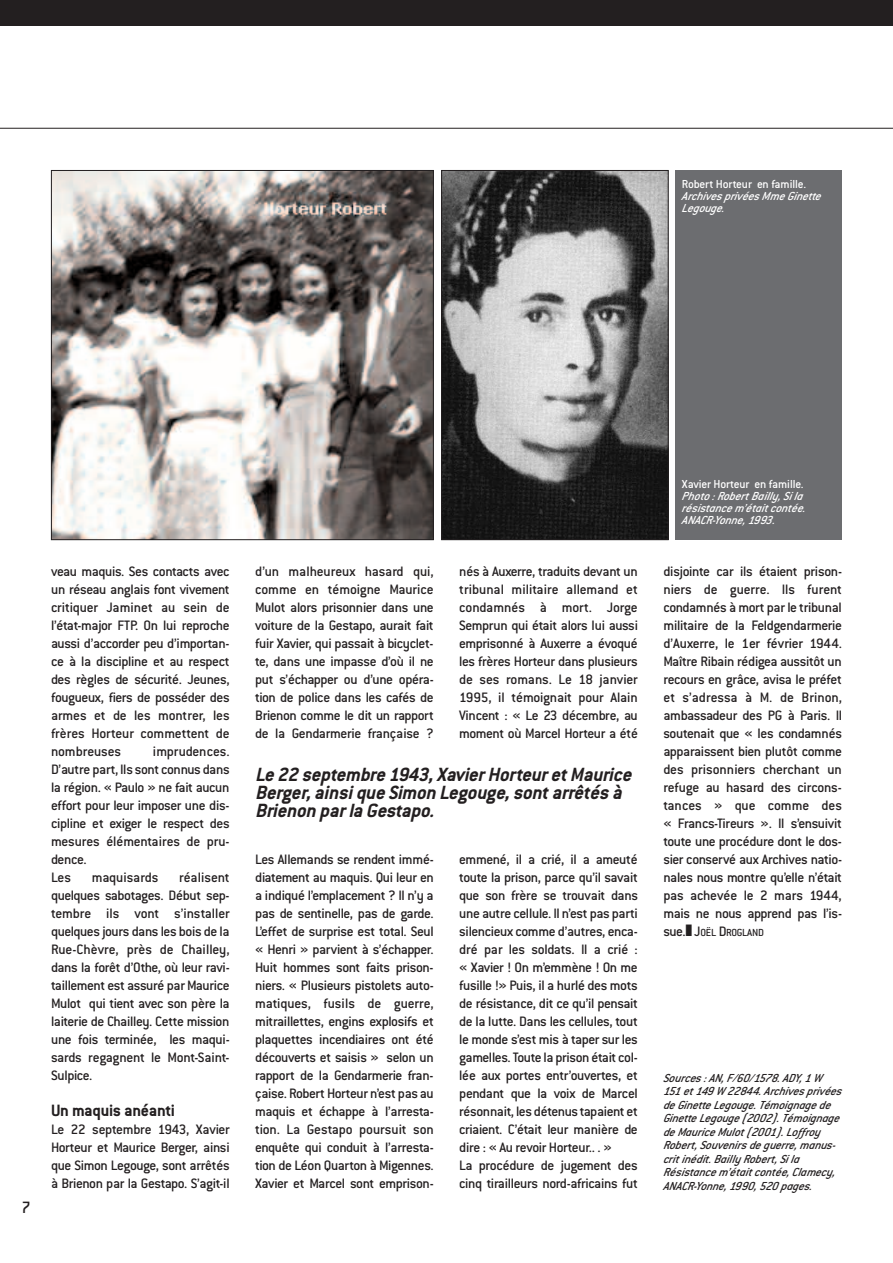
<style>
.page{position:relative;width:893px;height:1263px;background:#fff}
.page>*{position:absolute;margin:0;border:0;box-sizing:border-box;transform-origin:0 0}
.t1{font:italic 700 21px/18px "Conduit ITC";color:#231f20}
.t2{font:700 18px "Conduit ITC";letter-spacing:-.015em;color:#231f20}
.t3{font:500 18px "Conduit ITC";color:#231f20}
.t4{font:500 15px/18px "Conduit ITC";letter-spacing:-.025em;color:#231f20;text-align:justify}
.t5{font:italic 500 12.75px/13.5px "Conduit ITC";color:#231f20}
.t6{font:italic 500 12.75px/12px "Conduit ITC";color:#fff}
.t7{font:500 12.75px "Conduit ITC";letter-spacing:-.015em;color:#fff}
.t8{font:500 11.25px "Conduit ITC";letter-spacing:-.02em;color:#231f20}
.s1{font-size:15px}
</style>
<div class="page">
<div style="left:0;top:0;width:893px;height:26px;background:#231f20"></div>
<hr style="left:0;top:128px;width:893px;height:1px;background:#231f20">
<img style="left:53px;top:172px;width:379px;height:366px">
<div style="left:51px;top:170px;width:383px;height:370px;border:1px solid #231f20"></div>
<img style="left:443px;top:172px;width:224px;height:366px">
<div style="left:441px;top:170px;width:228px;height:370px;border:1px solid #231f20"></div>
<div style="left:675px;top:170px;width:167px;height:370px;background:#6c6d70"></div>
<p class="t7" style="left:682px;top:180px;width:126px">Robert Horteur en famille.</p>
<p class="t6" style="left:682px;top:191px;width:143px">Archives p rivées Mme Ginette<br>Legouge.</p>
<p class="t3" style="left:22px;top:1201px;width:11px">7</p>
<p class="t4" style="left:51px;top:564px;width:180px">veau maquis. Ses contacts avec un réseau anglais font vivement critiquer Jaminet au sein de l’état-major FTP. On lui reproche aussi d’accorder peu d’importan&shy;ce à la discipline et au respect des règles de sécurité. Jeunes, fougueux, fiers de posséder des armes et de les montrer, les frères Horteur commettent de nombreuses</p>
<p class="t4" style="left:51px;top:744px;width:180px;text-align:left;text-indent:102px">imprudences.<br>D’autre part, Ils sont connus dans la région. « Paulo » ne fait aucun effort pour leur imposer une dis&shy;cipline et exiger le respect des mesures élémentaires de pru&shy;dence.<br>Les</p>
<p class="t4" style="left:51px;top:870px;width:180px;text-indent:128px">réalisent quelques sabotages. Début sep&shy;tembre ils vont s’installer quelques jours dans les bois de la Rue-Chèvre, près de Chailley, dans la forêt d’Othe, où leur ravi&shy;taillement est assuré par Maurice Mulot qui tient avec son père la laiterie de Chailley. Cette mission une fois terminée, les maqui&shy;sards regagnent le Mont-Saint-Sulpice.</p>
<p class="t2" style="left:51px;top:1105px;width:125px">Un maquis anéanti</p>
<p class="t4" style="left:51px;top:1122px;width:180px">Le 22 septembre 1943, Xavier Horteur et Maurice Berger, ainsi que Simon Legouge, sont arrêtés à Brienon par la Gestapo. S’agit-il</p>
<p class="t4" style="left:92px;top:870px;width:68px">maquisards</p>
<p class="t4" style="left:255px;top:564px;width:180px">d’un malheureux hasard qui, comme en témoigne Maurice Mulot alors prisonnier dans une voiture de la Gestapo, aurait fait fuir Xavier, qui passait à bicyclet&shy;te, dans une impasse d’où il ne put s’échapper ou d’une opéra&shy;tion de police dans les cafés de Brienon comme le dit un rapport de la Gendarmerie française ?</p>
<p class="t4" style="left:459px;top:564px;width:180px">nés à Auxerre, traduits devant un tribunal militaire allemand et condamnés à mort. Jorge Semprun qui était alors lui aussi emprisonné à Auxerre a évoqué les frères Horteur dans plusieurs de ses romans. Le 18 janvier 1995, il témoignait pour Alain Vincent : « Le 23 décembre, au moment où Marcel Horteur a été</p>
<h1 class="t1" style="left:255px;top:767px;width:381px">Le 22 septembre 1943,XavierHorteuretMaurice<br>Berger,ainsique Simon Legouge,sontarrêtés à<br>Brienon parla Gestapo.</h1>
<p class="t4" style="left:255px;top:852px;width:180px">Les Allemands se rendent immé&shy;diatement au maquis. Qui leur en a indiqué l’emplacement ? Il n’y a pas de sentinelle, pas de garde.<br>L’effet de surprise est total. Seul « Henri » parvient à s’échapper.<br>Huit hommes sont faits prison&shy;niers. « Plusieurs pistolets auto&shy;matiques, fusils de guerre, mitraillettes, engins explosifs et plaquettes incendiaires ont été découverts et saisis » selon un rapport de la Gendarmerie fran&shy;çaise. Robert Horteur n’est pas au maquis et échappe à l’arresta&shy;tion. La Gestapo poursuit son enquête qui conduit à l’arresta&shy;tion de Léon Quarton à Migennes.<br>Xavier et Marcel sont emprison-</p>
<p class="t4" style="left:459px;top:852px;width:180px;text-align:left">emmené, il a crié, il a ameuté toute la prison, parce qu’il savait que son frère se trouvait dans une autre cellule. Il n’est pas parti silencieux comme d’autres, enca&shy;dré par les soldats. Il a crié : « Xavier ! On m’emmène ! On me fusille !» Puis, il a hurlé des mots de résistance, dit ce qu’il pensait de la lutte. Dans les cellules, tout le monde s’est mis à taper sur les gamelles. Toute la prison était col&shy;lée aux portes entr’ouvertes, et pendant que la voix de Marcel résonnait, les détenus tapaient et criaient. C’était leur manière de dire : « Au revoir Horteur.. . »<br>La procédure de jugement des cinq tirailleurs nord-africains fut</p>
<p class="t7" style="left:682px;top:480px;width:123px">Xavier Horteur en famille.</p>
<p class="t6" style="left:682px;top:491px;width:128px">Photo :RobertBailly, Si la résistance m’étaitcontée.<br>ANACR-Yonne, 1993.</p>
<p class="t4" style="left:663px;top:564px;width:180px">disjointe car ils étaient prison&shy;niers de guerre. Ils furent condamnés à mort par le tribunal militaire de la Feldgendarmerie d’Auxerre, le 1er février 1944.<br>Maître Ribain rédigea aussitôt un recours en grâce, avisa le préfet et s’adressa à M. de Brinon, ambassadeur des PG à Paris. Il soutenait que « les condamnés apparaissent bien plutôt comme des prisonniers cherchant un refuge au hasard des circons&shy;tances » que comme des « Francs-Tireurs ». Il s’ensuivit toute une procédure dont le dos&shy;sier conservé aux Archives natio&shy;nales nous montre qu’elle n’était pas achevée le 2 mars 1944, mais ne nous apprend pas l’is-</p>
<p class="t8" style="left:663px;top:929px;width:102px"><span class="s1">sue.</span>❚ <span class="s1">J</span>OËL <span class="s1">D</span>ROGLAND</p>
<p class="t5" style="left:663px;top:1072px;width:182px">Sources :A N, F/60/1578.A DY, 1 W 151 et149 W 22844.Archives p rivées de Ginette Leg oug e.Témoig nag e de Ginette Leg oug e (2002).Témoig nag e de Maurice Mulot(2001).Loffroy Robert, Souvenirs de g uerre, manus&shy;critinédit.Bailly Robert, Si la Résistance m’étaitcontée, Clamecy, ANACR-Yonne, 1990, 520 p ages.</p>
</div>
